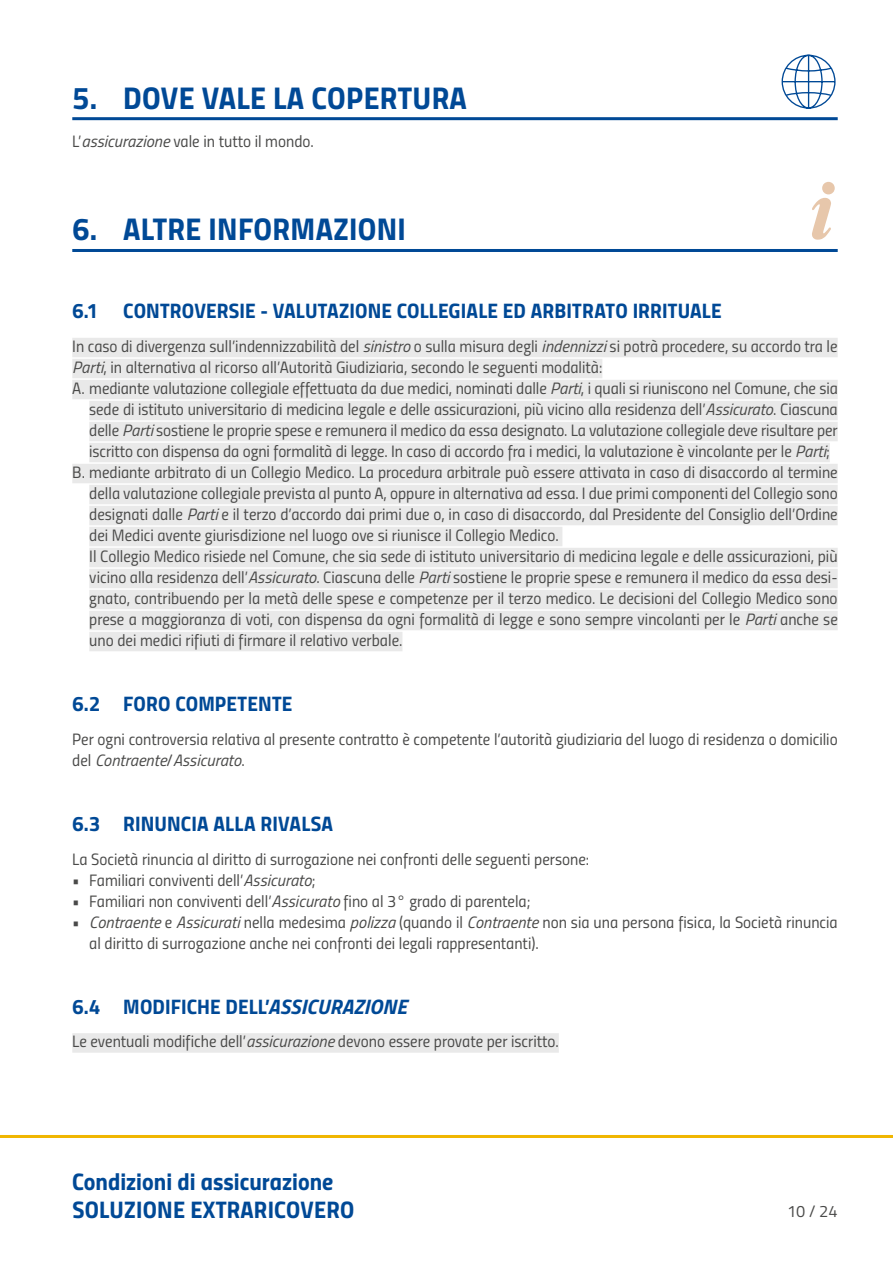
<style>
.page{position:relative;width:893px;height:1263px;background:#fff}
.page>*{position:absolute;margin:0;border:0;box-sizing:border-box;transform-origin:0 0}
.t1{font:31.5px "Titillium Bold Upright";letter-spacing:.01em;color:#004996}
.t2{font:24px/28.5px "Titillium Bold Upright";color:#004996}
.t3{font:21px "Titillium Bold Upright";letter-spacing:.005em;color:#004996}
.t4{font:16.5px/21px "Titillium Regular Upright";color:#4a4a49}
.t5{font:italic 16.5px "Titillium";color:#4a4a49}
.s1{font-family:"Titillium";font-style:italic}
.s2{font-family:"Titillium Regular Upright";font-style:normal}
.s3{font-family:"Titillium";font-weight:700;font-style:italic}
</style>
<div class="page">
<hr style="left:0;top:1135px;width:893px;height:3px;background:#f0b600">
<hr style="left:72px;top:117px;width:766px;height:3px;background:#004996">
<hr style="left:72px;top:249px;width:766px;height:3px;background:#004996">
<div style="left:72px;top:338px;width:766px;height:19px;background:#e9e9e9"></div>
<div style="left:72px;top:359px;width:530px;height:19px;background:#e9e9e9"></div>
<div style="left:72px;top:380px;width:766px;height:19px;background:#e9e9e9"></div>
<div style="left:89px;top:401px;width:749px;height:19px;background:#e9e9e9"></div>
<div style="left:89px;top:422px;width:749px;height:19px;background:#e9e9e9"></div>
<div style="left:89px;top:443px;width:741px;height:19px;background:#e9e9e9"></div>
<div style="left:72px;top:464px;width:766px;height:19px;background:#e9e9e9"></div>
<div style="left:89px;top:485px;width:749px;height:19px;background:#e9e9e9"></div>
<div style="left:89px;top:506px;width:749px;height:19px;background:#e9e9e9"></div>
<div style="left:89px;top:527px;width:473px;height:19px;background:#e9e9e9"></div>
<div style="left:89px;top:548px;width:749px;height:19px;background:#e9e9e9"></div>
<div style="left:89px;top:569px;width:749px;height:19px;background:#e9e9e9"></div>
<div style="left:89px;top:590px;width:749px;height:19px;background:#e9e9e9"></div>
<div style="left:89px;top:611px;width:749px;height:19px;background:#e9e9e9"></div>
<div style="left:89px;top:632px;width:313px;height:19px;background:#e9e9e9"></div>
<div style="left:72px;top:1033px;width:487px;height:20px;background:#e9e9e9"></div>
<svg style="left:781px;top:54px;width:55px;height:55px"></svg>
<svg style="left:812px;top:197px;width:19px;height:43px"></svg>
<div style="left:822px;top:182px;width:13px;height:12px;background:#e7c7ab;border-radius:50%"></div>
<h1 class="t1" style="left:72px;top:73px;width:396px">5. DOVE VALE LA COPERTURA</h1>
<p class="t4" style="left:72px;top:130px;width:243px">L’<span class="s1">assicurazione</span> vale in tutto il mondo.</p>
<h1 class="t1" style="left:72px;top:205px;width:335px">6. ALTRE INFORMAZIONI</h1>
<p class="t3" style="left:72px;top:294px;width:651px">6.1 CONTROVERSIE - VALUTAZIONE COLLEGIALE ED ARBITRATO IRRITUALE</p>
<p class="t4" style="left:72px;top:335px;width:767px">In caso di divergenza sull’indennizzabilità del <span class="s1">sinistro</span> o sulla misura degli <span class="s1">indennizzi</span> si potrà procedere, su accordo tra le</p>
<p class="t4" style="left:72px;top:356px;width:532px"><span class="s1">Parti</span>, in alternativa al ricorso all’Autorità Giudiziaria, secondo le seguenti modalità:</p>
<p class="t4" style="left:72px;top:377px;width:767px">A. mediante valutazione collegiale effettuata da due medici, nominati dalle <span class="s1">Parti</span>, i quali si riuniscono nel Comune, che sia</p>
<p class="t4" style="left:89px;top:398px;width:750px">sede di istituto universitario di medicina legale e delle assicurazioni, più vicino alla residenza dell’<span class="s1">Assicurato</span>. Ciascuna</p>
<p class="t4" style="left:89px;top:419px;width:750px">delle <span class="s1">Parti</span> sostiene le proprie spese e remunera il medico da essa designato. La valutazione collegiale deve risultare per</p>
<p class="t4" style="left:89px;top:440px;width:742px">iscritto con dispensa da ogni formalità di legge. In caso di accordo fra i medici, la valutazione è vincolante per le <span class="s1">Parti</span>;</p>
<p class="t4" style="left:72px;top:461px;width:767px">B. mediante arbitrato di un Collegio Medico. La procedura arbitrale può essere attivata in caso di disaccordo al termine</p>
<p class="t4" style="left:89px;top:482px;width:750px">della valutazione collegiale prevista al punto A, oppure in alternativa ad essa. I due primi componenti del Collegio sono</p>
<p class="t4" style="left:89px;top:503px;width:750px">designati dalle <span class="s1">Parti</span> e il terzo d’accordo dai primi due o, in caso di disaccordo, dal Presidente del Consiglio dell’Ordine</p>
<p class="t4" style="left:89px;top:524px;width:471px">dei Medici avente giurisdizione nel luogo ove si riunisce il Collegio Medico.</p>
<p class="t4" style="left:89px;top:545px;width:750px">Il Collegio Medico risiede nel Comune, che sia sede di istituto universitario di medicina legale e delle assicurazioni, più</p>
<p class="t4" style="left:89px;top:566px;width:750px">vicino alla residenza dell’<span class="s1">Assicurato</span>. Ciascuna delle <span class="s1">Parti</span> sostiene le proprie spese e remunera il medico da essa desi-</p>
<p class="t4" style="left:89px;top:587px;width:750px">gnato, contribuendo per la metà delle spese e competenze per il terzo medico. Le decisioni del Collegio Medico sono</p>
<p class="t4" style="left:89px;top:608px;width:750px">prese a maggioranza di voti, con dispensa da ogni formalità di legge e sono sempre vincolanti per le <span class="s1">Parti</span> anche se</p>
<p class="t4" style="left:89px;top:629px;width:315px">uno dei medici rifiuti di firmare il relativo verbale.</p>
<p class="t3" style="left:72px;top:687px;width:222px">6.2 FORO COMPETENTE</p>
<p class="t4" style="left:72px;top:728px;width:767px">Per ogni controversia relativa al presente contratto è competente l’autorità giudiziaria del luogo di residenza o domicilio</p>
<p class="t5" style="left:72px;top:748px;width:174px"><span class="s2">del</span> Contraente<span class="s2">/</span>Assicurato<span class="s2">.</span></p>
<p class="t3" style="left:72px;top:807px;width:262px">6.3 RINUNCIA ALLA RIVALSA</p>
<p class="t4" style="left:72px;top:847px;width:518px">La Società rinuncia al diritto di surrogazione nei confronti delle seguenti persone:</p>
<p class="t4" style="left:72px;top:868px;width:245px">• Familiari conviventi dell’<span class="s1">Assicurato</span>;</p>
<p class="t4" style="left:72px;top:889px;width:460px">• Familiari non conviventi dell’<span class="s1">Assicurato</span> fino al 3° grado di parentela;</p>
<p class="t4" style="left:89px;top:910px;width:750px;text-indent:-17px">• <span class="s1">Contraente</span> e <span class="s1">Assicurati</span> nella medesima <span class="s1">polizza</span> (quando il <span class="s1">Contraente</span> non sia una persona fisica, la Società rinuncia al diritto di surrogazione anche nei confronti dei legali rappresentanti).</p>
<p class="t3" style="left:72px;top:990px;width:336px">6.4 MODIFICHE DELL’<span class="s3">ASSICURAZIONE</span></p>
<p class="t4" style="left:72px;top:1030px;width:488px">Le eventuali modifiche dell’<span class="s1">assicurazione</span> devono essere provate per iscritto.</p>
<h2 class="t2" style="left:72px;top:1165px;width:284px">Condizioni di assicurazione<br>SOLUZIONE EXTRARICOVERO</h2>
<p class="t4" style="left:787px;top:1200px;width:52px">10 / 24</p>
</div>
